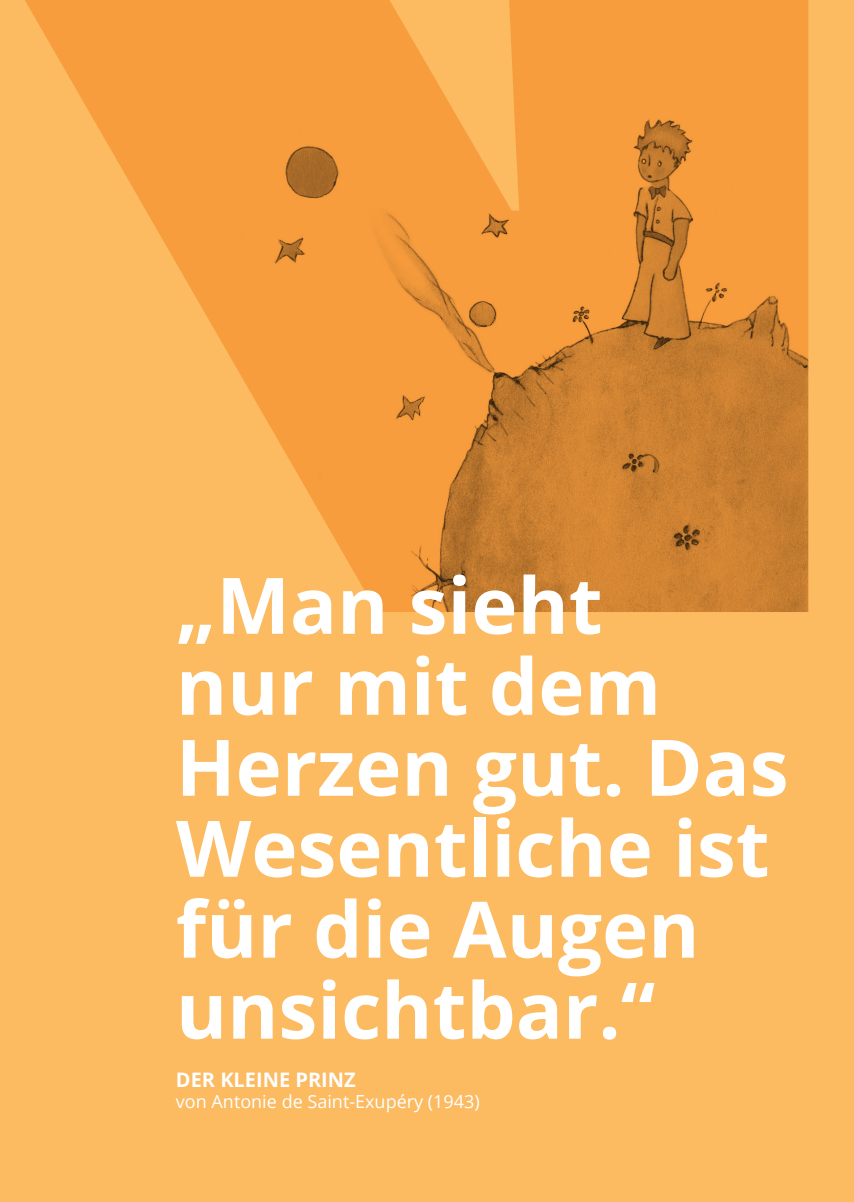
<style>
.page{position:relative;width:854px;height:1202px;background:#fff}
.page>*{position:absolute;margin:0;border:0;box-sizing:border-box;transform-origin:0 0}
.t1{font:700 78px/81px "Open Sans";color:#fff}
.t2{font:700 20px "Open Sans";color:#fff}
.t3{font:18px "Open Sans";color:#fff}
</style>
<div class="page">
<div style="left:0;top:0;width:853px;height:1202px;background:#fcba61"></div>
<svg style="left:25px;top:0;width:783px;height:325px;fill:#f89d3d"></svg>
<img style="left:212px;top:103px;width:596px;height:509px">
<p class="t1" style="left:176px;top:563px;width:614px">„Man sieht<br>nur mit dem<br>Herzen gut. Das<br>Wesentliche ist für die Augen unsichtbar.“</p>
<p class="t2" style="left:176px;top:1065px;width:181px">DER KLEINE PRINZ</p>
<p class="t3" style="left:176px;top:1089px;width:305px">von Antonie de Saint-Exupéry (1943)</p>
</div>
